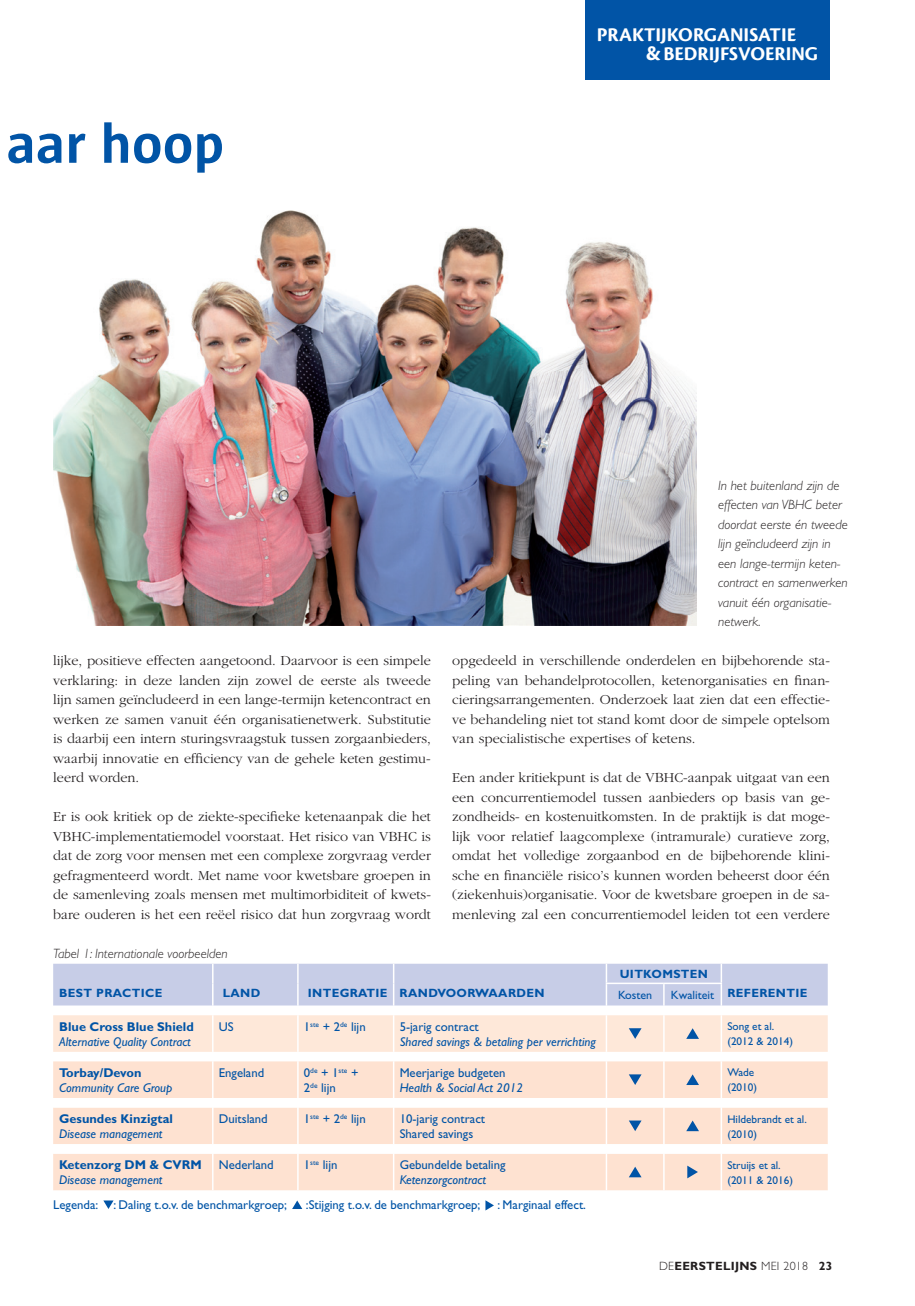
<style>
.page{position:relative;width:915px;height:1306px;background:#fff}
.page>*{position:absolute;margin:0;border:0;box-sizing:border-box;transform-origin:0 0}
.t1{font:700 57px "Sun";letter-spacing:.005em;color:#0154a6}
.t2{font:20.25px/19.5px "Cronos MM 700 13";color:#fff}
.t3{font:300 14.25px/19.5px "Garamond";color:#231f20;text-align:justify}
.t4{font:italic 300 13.5px/19.5px "Gill Sans";color:#231f20}
.t5{font:12.75px/15px "Gill Sans";color:#0154a6}
.t6{font:italic 12.75px "Gill Sans";color:#0154a6}
.t7{font:700 12.75px "Gill Sans";color:#0154a6}
.t8{font:700 12px "Gill Sans";letter-spacing:.03em;color:#0154a6}
.t9{font:700 12px "Gill Sans";letter-spacing:.025em;color:#231f20}
.t10{font:12px "Gill Sans";color:#0154a6}
.t11{font:11.25px/15px "Gill Sans";color:#0154a6}
.t12{font:7.5px "Gill Sans";color:#0154a6}
.s1{font-family:"Cronos MM 700 15";font-size:22.5px}
.s2{font-weight:400}
.s3{font-size:12.75px}
.s4{font-weight:300}
</style>
<div class="page">
<div style="left:585px;top:0;width:244px;height:80px;background:#0154a6"></div>
<div style="left:53px;top:1061px;width:774px;height:129px;background:#fee2d1"></div>
<hr style="left:212px;top:1061px;width:1px;height:36px;background:#fff">
<hr style="left:297px;top:1061px;width:1px;height:36px;background:#fff">
<hr style="left:393px;top:1061px;width:1px;height:36px;background:#fff">
<hr style="left:605px;top:1061px;width:2px;height:36px;background:#fff">
<hr style="left:663px;top:1061px;width:1px;height:36px;background:#fff">
<hr style="left:720px;top:1061px;width:1px;height:36px;background:#fff">
<hr style="left:212px;top:1153px;width:1px;height:37px;background:#fff">
<hr style="left:297px;top:1153px;width:1px;height:37px;background:#fff">
<hr style="left:393px;top:1153px;width:1px;height:37px;background:#fff">
<hr style="left:605px;top:1153px;width:2px;height:37px;background:#fff">
<hr style="left:663px;top:1153px;width:1px;height:37px;background:#fff">
<hr style="left:720px;top:1153px;width:1px;height:37px;background:#fff">
<svg style="left:53px;top:963px;width:774px;height:89px"></svg>
<svg style="left:628px;top:1074px;width:13px;height:10px"></svg>
<svg style="left:686px;top:1074px;width:12px;height:10px"></svg>
<svg style="left:53px;top:1097px;width:774px;height:56px"></svg>
<svg style="left:628px;top:1166px;width:13px;height:11px"></svg>
<svg style="left:687px;top:1165px;width:10px;height:13px"></svg>
<svg style="left:103px;top:1200px;width:10px;height:8px"></svg>
<svg style="left:292px;top:1200px;width:10px;height:8px"></svg>
<svg style="left:485px;top:1200px;width:9px;height:10px"></svg>
<img style="left:53px;top:211px;width:643px;height:415px">
<h1 class="t1" style="left:7px;top:112px;width:219px">aar hoop</h1>
<h2 class="t2" style="left:645px;top:25px;width:174px;text-indent:-49px">PRAKTIJKORGANISATIE<br><span class="s1">&amp;</span> BEDRIJFSVOERING</h2>
<p class="t3" style="left:53px;top:651px;width:379px">lijke, positieve effecten aangetoond. Daarvoor is een simpele verklaring: in deze landen zijn zowel de eerste als tweede lijn samen geïncludeerd in een lange-termijn ketencontract en werken ze samen vanuit één organisatienetwerk. Substitutie is daarbij een intern sturingsvraagstuk tussen zorgaanbieders, waarbij innovatie en efficiency van de gehele keten gestimu&shy;leerd worden.</p>
<p class="t3" style="left:53px;top:807px;width:379px">Er is ook kritiek op de ziekte-specifieke ketenaanpak die het VBHC-implementatiemodel voorstaat. Het risico van VBHC is dat de zorg voor mensen met een complexe zorgvraag verder gefragmenteerd wordt. Met name voor kwetsbare groepen in de samenleving zoals mensen met multimorbiditeit of kwets&shy;bare ouderen is het een reëel risico dat hun zorgvraag wordt</p>
<p class="t4" style="left:53px;top:943px;width:176px">Tabel 1: Internationale voorbeelden</p>
<p class="t4" style="left:718px;top:475px;width:131px">In het buitenland zijn de effecten van VBHC beter doordat eerste én tweede lijn geïncludeerd zijn in een lange-termijn keten&shy;contract en samenwerken vanuit één organisatie&shy;netwerk.</p>
<p class="t3" style="left:452px;top:651px;width:379px">opgedeeld in verschillende onderdelen en bijbehorende sta&shy;peling van behandelprotocollen, ketenorganisaties en finan&shy;cieringsarrangementen. Onderzoek laat zien dat een effectie&shy;ve behandeling niet tot stand komt door de simpele optelsom van specialistische expertises of ketens.</p>
<p class="t3" style="left:452px;top:768px;width:379px">Een ander kritiekpunt is dat de VBHC-aanpak uitgaat van een een concurrentiemodel tussen aanbieders op basis van ge&shy;zondheids- en kostenuitkomsten. In de praktijk is dat moge&shy;lijk voor relatief laagcomplexe (intramurale) curatieve zorg, omdat het volledige zorgaanbod en de bijbehorende klini&shy;sche en financiële risico’s kunnen worden beheerst door één (ziekenhuis)organisatie. Voor de kwetsbare groepen in de sa&shy;menleving zal een concurrentiemodel leiden tot een verdere</p>
<p class="t8" style="left:619px;top:966px;width:90px">UITKOMSTEN</p>
<p class="t8" style="left:59px;top:985px;width:105px">BEST PRACTICE</p>
<p class="t8" style="left:223px;top:986px;width:39px">LAND</p>
<p class="t8" style="left:308px;top:985px;width:238px">INTEGRATIE RANDVOORWAARDEN</p>
<p class="t10" style="left:618px;top:988px;width:36px">Kosten</p>
<p class="t8" style="left:670px;top:985px;width:138px"><span class="s2">Kwaliteit</span> REFERENTIE</p>
<p class="t7" style="left:59px;top:1018px;width:136px">Blue Cross Blue Shield</p>
<p class="t6" style="left:59px;top:1034px;width:133px">Alternative Quality Contract</p>
<p class="t5" style="left:219px;top:1019px;width:16px">US</p>
<p class="t5" style="left:304px;top:1019px;width:63px">1<sup>ste</sup> + 2<sup>de</sup> lijn</p>
<p class="t5" style="left:399px;top:1019px;width:81px">5-jarig contract</p>
<p class="t6" style="left:399px;top:1034px;width:198px">Shared savings &amp; betaling per verrichting</p>
<p class="t11" style="left:727px;top:1019px;width:67px">Song et al. (2012 &amp; 2014)</p>
<p class="t7" style="left:59px;top:1065px;width:84px">Torbay/Devon</p>
<p class="t6" style="left:59px;top:1080px;width:115px">Community Care Group</p>
<p class="t5" style="left:219px;top:1065px;width:47px">Engeland</p>
<p class="t12" style="left:304px;top:1065px;width:56px"><span class="s3">0</span>de <span class="s3">+ 1</span>ste <span class="s3">+</span></p>
<p class="t5" style="left:304px;top:1080px;width:34px">2<sup>de</sup> lijn</p>
<p class="t5" style="left:399px;top:1065px;width:107px">Meerjarige budgeten</p>
<p class="t6" style="left:399px;top:1080px;width:125px">Health &amp; Social Act 2012</p>
<p class="t11" style="left:727px;top:1065px;width:31px">Wade (2010)</p>
<p class="t7" style="left:59px;top:1111px;width:115px">Gesundes Kinzigtal</p>
<p class="t6" style="left:59px;top:1126px;width:105px">Disease management</p>
<p class="t5" style="left:219px;top:1111px;width:50px">Duitsland</p>
<p class="t5" style="left:304px;top:1111px;width:63px">1<sup>ste</sup> + 2<sup>de</sup> lijn</p>
<p class="t5" style="left:399px;top:1111px;width:87px">10-jarig contract<br>Shared savings</p>
<p class="t11" style="left:727px;top:1111px;width:81px">Hildebrandt et al. (2010)</p>
<p class="t7" style="left:59px;top:1157px;width:144px">Ketenzorg DM &amp; CVRM</p>
<p class="t6" style="left:59px;top:1172px;width:105px">Disease management</p>
<p class="t5" style="left:219px;top:1157px;width:56px">Nederland</p>
<p class="t5" style="left:304px;top:1157px;width:35px">1<sup>ste</sup> lijn</p>
<p class="t5" style="left:399px;top:1157px;width:107px">Gebundelde betaling</p>
<p class="t6" style="left:399px;top:1172px;width:88px">Ketenzorgcontract</p>
<p class="t11" style="left:727px;top:1157px;width:67px">Struijs et al. (2011 &amp; 2016)</p>
<p class="t5" style="left:53px;top:1197px;width:235px">Legenda: : Daling t.o.v. de benchmarkgroep;</p>
<p class="t5" style="left:306px;top:1197px;width:176px">:Stijging t.o.v. de benchmarkgroep;</p>
<p class="t5" style="left:497px;top:1197px;width:90px">: Marginaal effect.</p>
<p class="t9" style="left:658px;top:1258px;width:175px"><span class="s4">DE</span>EERSTELIJNS <span class="s4">MEI 2018</span> 23</p>
</div>
